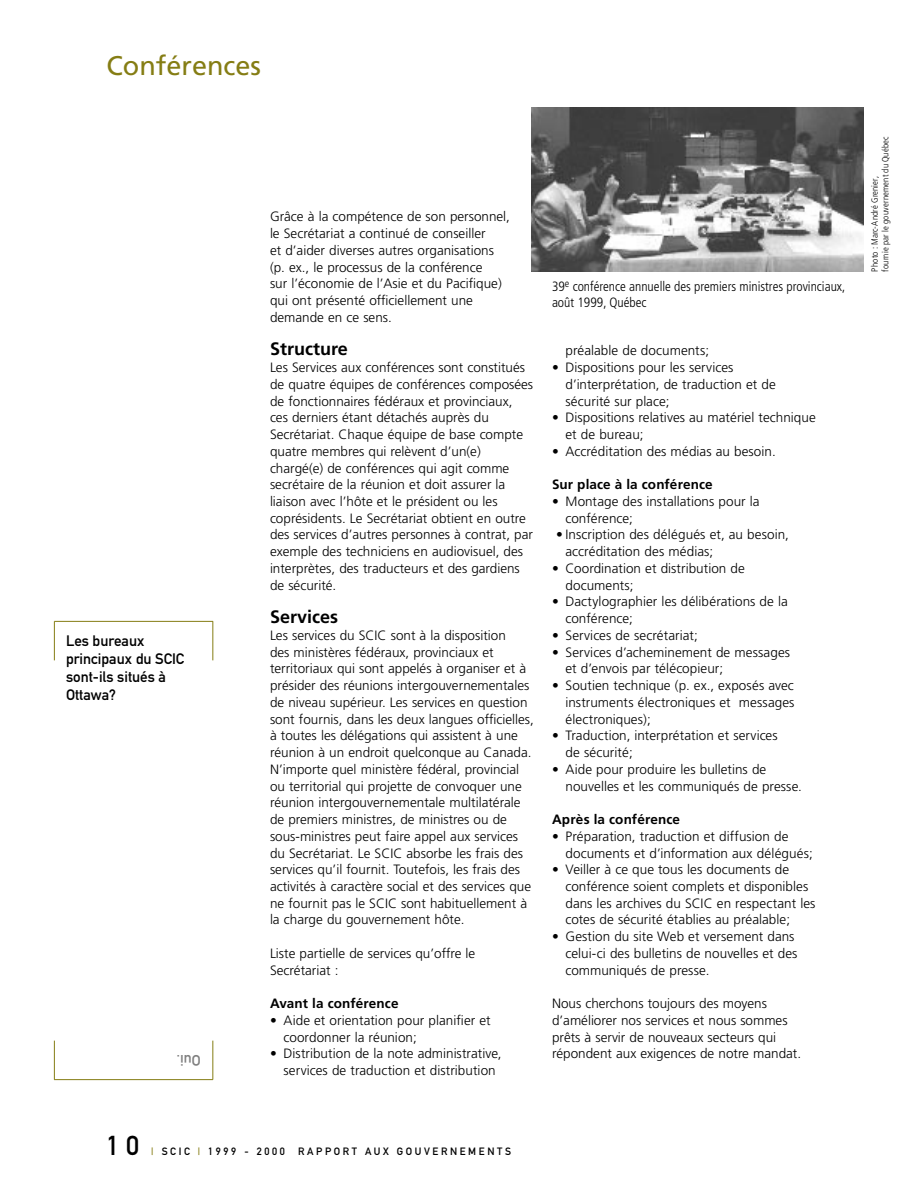
<style>
.page{position:relative;width:918px;height:1188px;background:#fff}
.page>*{position:absolute;margin:0;border:0;box-sizing:border-box;transform-origin:0 0}
.t1{font:27px "Frutiger";color:#857d14}
.t2{font:27px "DIN Mittelschrift";color:#000}
.t3{font:700 18px "Frutiger";color:#000}
.t4{font:15px/18px "DIN Mittelschrift";color:#000}
.t5{font:15px "DIN Mittelschrift";color:#808080}
.t6{font:300 13.5px/16.8px "Frutiger";color:#000}
.t7{font:300 condensed 13.5px/16.2px "Frutiger";color:#000}
.t8{font:700 13.5px "Frutiger";letter-spacing:.01em;color:#000}
.t9{font:10.5px "DIN Mittelschrift";letter-spacing:.25em;color:#000}
.t10{font:300 condensed 9px/10.5px "Frutiger";letter-spacing:.02em;color:#000}
.s1{color:#857d14}
</style>
<div class="page">
<hr style="left:54px;top:1079px;width:159px;height:1px;background:#857d14">
<hr style="left:212px;top:1041px;width:1px;height:39px;background:#857d14">
<hr style="left:54px;top:1041px;width:1px;height:39px;background:#857d14">
<hr style="left:54px;top:621px;width:159px;height:1px;background:#857d14">
<hr style="left:54px;top:621px;width:1px;height:39px;background:#857d14">
<hr style="left:212px;top:621px;width:1px;height:39px;background:#857d14">
<img style="left:531px;top:108px;width:333px;height:163px">
<p class="t1" style="left:106px;top:50px;width:156px">Conférences</p>
<p class="t4" style="left:66px;top:632px;width:120px">Les bureaux principaux du SCIC sont-ils situés à<br>Ottawa?</p>
<p class="t5" style="left:201px;top:1069px;width:26px;rotate:-180deg">Oui.</p>
<p class="t6" style="left:270px;top:208px;width:242px">Grâce à la compétence de son personnel, le Secrétariat a continué de conseiller<br>et d’aider diverses autres organisations (p. ex., le processus de la conférence<br>sur l’économie de l’Asie et du Pacifique) qui ont présenté officiellement une demande en ce sens.</p>
<p class="t3" style="left:270px;top:338px;width:79px">Structure</p>
<p class="t6" style="left:270px;top:359px;width:265px">Les Services aux conférences sont constitués de quatre équipes de conférences composées de fonctionnaires fédéraux et provinciaux, ces derniers étant détachés auprès du Secrétariat. Chaque équipe de base compte quatre membres qui relèvent d’un(e) chargé(e) de conférences qui agit comme secrétaire de la réunion et doit assurer la liaison avec l’hôte et le président ou les coprésidents. Le Secrétariat obtient en outre des services d’autres personnes à contrat, par exemple des techniciens en audiovisuel, des interprètes, des traducteurs et des gardiens de sécurité.</p>
<p class="t3" style="left:270px;top:606px;width:70px">Services</p>
<p class="t6" style="left:270px;top:627px;width:266px">Les services du SCIC sont à la disposition<br>des ministères fédéraux, provinciaux et territoriaux qui sont appelés à organiser et à présider des réunions intergouvernementales de niveau supérieur. Les services en question sont fournis, dans les deux langues officielles, à toutes les délégations qui assistent à une réunion à un endroit quelconque au Canada.<br>N’importe quel ministère fédéral, provincial ou territorial qui projette de convoquer une réunion intergouvernementale multilatérale de premiers ministres, de ministres ou de sous-ministres peut faire appel aux services du Secrétariat. Le SCIC absorbe les frais des services qu’il fournit. Toutefois, les frais des activités à caractère social et des services que ne fournit pas le SCIC sont habituellement à la charge du gouvernement hôte.</p>
<p class="t6" style="left:270px;top:945px;width:207px">Liste partielle de services qu’offre le<br>Secrétariat :</p>
<p class="t8" style="left:270px;top:996px;width:130px">Avant la conférence</p>
<p class="t6" style="left:284px;top:1012px;width:209px;text-indent:-14px">• Aide et orientation pour planifier et coordonner la réunion;</p>
<p class="t6" style="left:270px;top:1045px;width:233px;text-align:center">• Distribution de la note administrative, services de traduction et distribution</p>
<p class="t7" style="left:552px;top:278px;width:295px">39<sup>e</sup> conférence annuelle des premiers ministres provinciaux, août 1999, Québec</p>
<p class="t6" style="left:566px;top:342px;width:145px">préalable de documents;</p>
<p class="t6" style="left:566px;top:359px;width:212px;text-indent:-14px">• Dispositions pour les services d’interprétation, de traduction et de sécurité sur place;</p>
<p class="t6" style="left:566px;top:409px;width:252px;text-indent:-14px">• Dispositions relatives au matériel technique et de bureau;</p>
<p class="t6" style="left:552px;top:443px;width:225px">• Accréditation des médias au besoin.</p>
<p class="t8" style="left:552px;top:477px;width:162px">Sur place à la conférence</p>
<p class="t6" style="left:566px;top:493px;width:196px;text-indent:-14px">• Montage des installations pour la conférence;</p>
<p class="t6" style="left:566px;top:526px;width:225px;text-indent:-9px">• Inscription des délégués et, au besoin, accréditation des médias;</p>
<p class="t6" style="left:566px;top:560px;width:181px;text-indent:-14px">• Coordination et distribution de documents;</p>
<p class="t6" style="left:566px;top:593px;width:224px;text-indent:-14px">• Dactylographier les délibérations de la conférence;</p>
<p class="t6" style="left:552px;top:627px;width:147px">• Services de secrétariat;</p>
<p class="t6" style="left:566px;top:644px;width:226px;text-indent:-14px">• Services d’acheminement de messages et d’envois par télécopieur;</p>
<p class="t6" style="left:566px;top:677px;width:231px;text-align:justify;text-indent:-14px">• Soutien technique (p. ex., exposés avec instruments électroniques et messages électroniques);</p>
<p class="t6" style="left:566px;top:727px;width:214px;text-indent:-14px">• Traduction, interprétation et services de sécurité;</p>
<p class="t6" style="left:566px;top:761px;width:238px;text-indent:-14px">• Aide pour produire les bulletins de nouvelles et les communiqués de presse.</p>
<p class="t8" style="left:552px;top:811px;width:130px">Après la conférence</p>
<p class="t6" style="left:566px;top:828px;width:249px;text-indent:-14px">• Préparation, traduction et diffusion de documents et d’information aux délégués;</p>
<p class="t6" style="left:566px;top:861px;width:252px;text-indent:-14px">• Veiller à ce que tous les documents de conférence soient complets et disponibles dans les archives du SCIC en respectant les cotes de sécurité établies au préalable;</p>
<p class="t6" style="left:566px;top:928px;width:234px;text-indent:-14px">• Gestion du site Web et versement dans celui-ci des bulletins de nouvelles et des communiqués de presse.</p>
<p class="t6" style="left:552px;top:995px;width:251px">Nous cherchons toujours des moyens d’améliorer nos services et nous sommes prêts à servir de nouveaux secteurs qui répondent aux exigences de notre mandat.</p>
<p class="t2" style="left:106px;top:1130px;width:34px">10</p>
<p class="t9" style="left:151px;top:1145px;width:135px"><span class="s1">|</span> SCIC <span class="s1">|</span> 1999 - 2000</p>
<p class="t9" style="left:298px;top:1145px;width:214px">RAPPORT AUX GOUVERNEMENTS</p>
<p class="t10" style="left:870px;top:272px;width:137px;rotate:-90deg">Photo : Marc-André Grenier,<br>fournie par le gouvernement du Québec</p>
</div>
